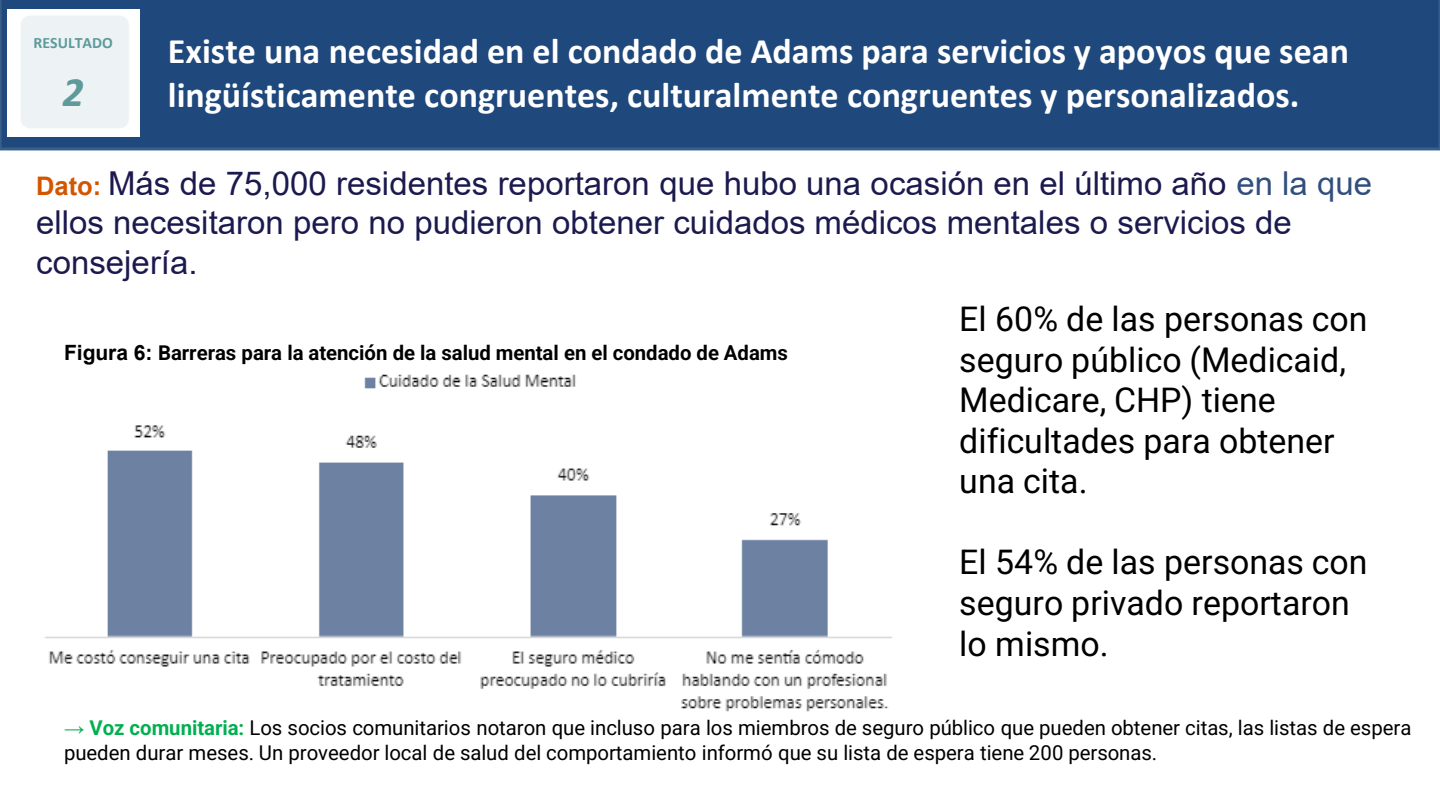
<style>
.page{position:relative;width:1440px;height:810px;background:#fff}
.page>*{position:absolute;margin:0;border:0;box-sizing:border-box;transform-origin:0 0}
.t1{font:italic 700 42px "Calibri";color:#5f9a9b}
.t2{font:700 36px/43.2px "Calibri";color:#fff}
.t3{font:33.9px/40.5px "Roboto";color:#000}
.t4{font:33px/39.6px "Arial";color:#1b1a4e}
.t5{font:20.4px/24.3px "Roboto";letter-spacing:-.005em;color:#000}
.t6{font:700 20.4px "Roboto";color:#000}
.t7{font:700 15.9px "Calibri";color:#5f9a9b}
.s1{font-weight:700;font-size:25.5px;color:#d45500}
.s2{color:#314f7c}
.s3{font-family:"Arial";font-size:21px}
.s4{font-family:"Times New Roman";font-weight:700;color:#00b050}
.s5{font-weight:700;color:#00b050}
</style>
<div class="page">
<div style="left:0;top:0;width:1440px;height:150px;background:#1f497d"></div>
<img style="left:7px;top:10px;width:132px;height:127px">
<div style="left:22px;top:27px;width:102px;height:96px;background:#edf3f4"></div>
<img style="left:44px;top:374px;width:849px;height:338px">
<p class="t7" style="left:33px;top:31px;width:81px">RESULTADO</p>
<p class="t1" style="left:63px;top:62px;width:23px">2</p>
<p class="t2" style="left:168px;top:29px;width:1183px">Existe una necesidad en el condado de Adams para servicios y apoyos que sean lingüísticamente congruentes, culturalmente congruentes y personalizados.</p>
<p class="t4" style="left:36px;top:163px;width:1338px"><span class="s1">Dato:</span> Más de 75,000 residentes reportaron que hubo una ocasión en el último año <span class="s2">en la que </span>ellos necesitaron pero no pudieron obtener cuidados médicos mentales o servicios de consejería.</p>
<p class="t6" style="left:64px;top:338px;width:725px"><span class="s3">Figura 6:</span> Barreras para la atención de la salud mental en el condado de Adams</p>
<p class="t3" style="left:959px;top:298px;width:410px">El 60% de las personas con seguro público (Medicaid,<br>Medicare, CHP) tiene dificultades para obtener una cita.</p>
<p class="t3" style="left:959px;top:541px;width:410px">El 54% de las personas con seguro privado reportaron lo mismo.</p>
<p class="t5" style="left:64px;top:715px;width:1349px"><span class="s4">→</span> <span class="s5">Voz comunitaria:</span> Los socios comunitarios notaron que incluso para los miembros de seguro público que pueden obtener citas, las listas de espera pueden durar meses. Un proveedor local de salud del comportamiento informó que su lista de espera tiene 200 personas.</p>
</div>
